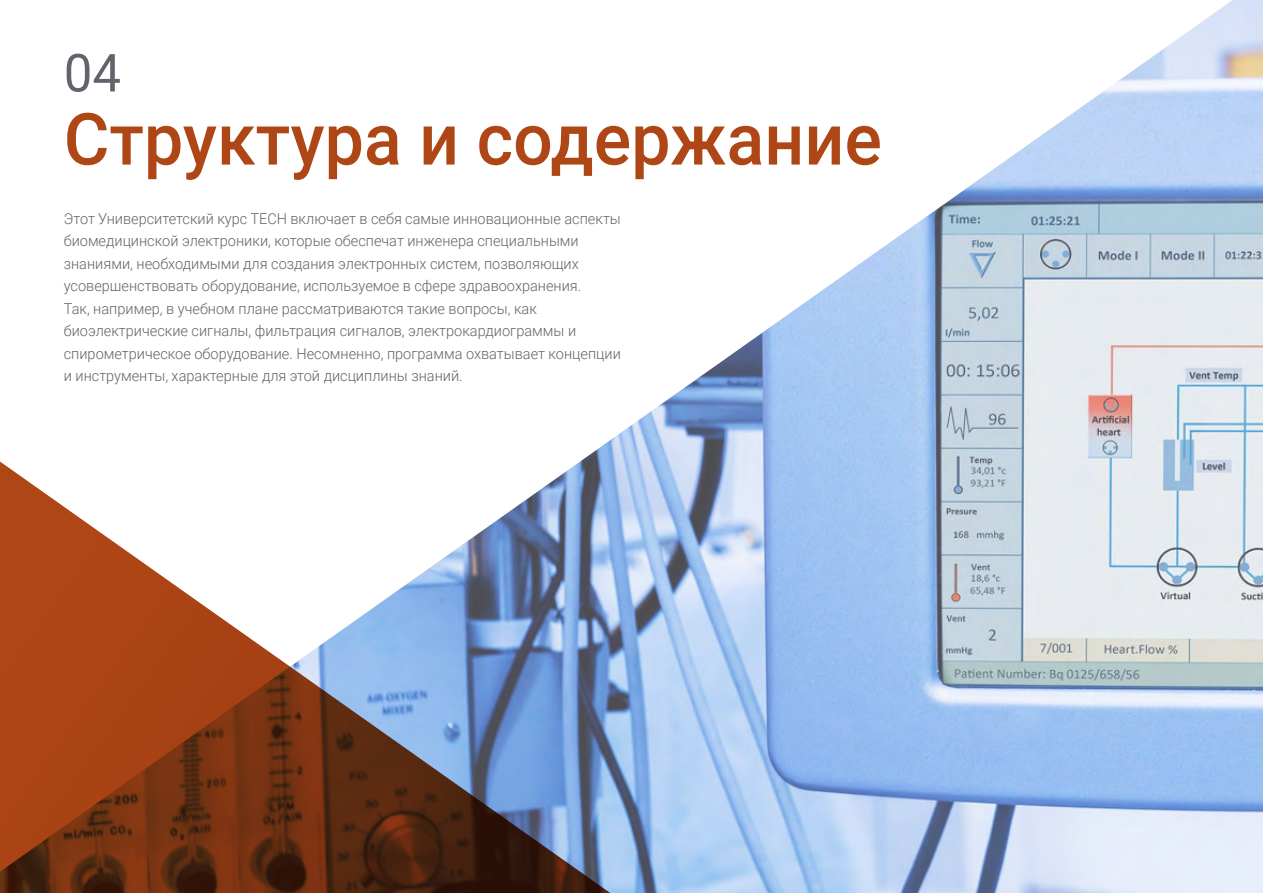
<style>
.page{position:relative;width:1263px;height:893px;background:#fff}
.page>*{position:absolute;margin:0;border:0;box-sizing:border-box;transform-origin:0 0}
.t1{font:500 72px "Roboto";color:#ae4615}
.t2{font:52.5px "Roboto";color:#61646a}
.t3{font:300 15px/22.5px "Roboto";color:#61646a}
</style>
<div class="page">
<img style="left:602px;top:0;width:661px;height:893px">
<svg style="left:0;top:446px;width:640px;height:447px"></svg>
<h2 class="t2" style="left:64px;top:36px;width:59px">04</h2>
<h1 class="t1" style="left:64px;top:89px;width:820px">Структура и содержание</h1>
<p class="t3" style="left:64px;top:207px;width:559px">Этот Университетский курс TECH включает в себя самые инновационные аспекты биомедицинской электроники, которые обеспечат инженера специальными знаниями, необходимыми для создания электронных систем, позволяющих усовершенствовать оборудование, используемое в сфере здравоохранения.<br>Так, например, в учебном плане рассматриваются такие вопросы, как биоэлектрические сигналы, фильтрация сигналов, электрокардиограммы и спирометрическое оборудование. Несомненно, программа охватывает концепции и инструменты, характерные для этой дисциплины знаний.</p>
</div>
